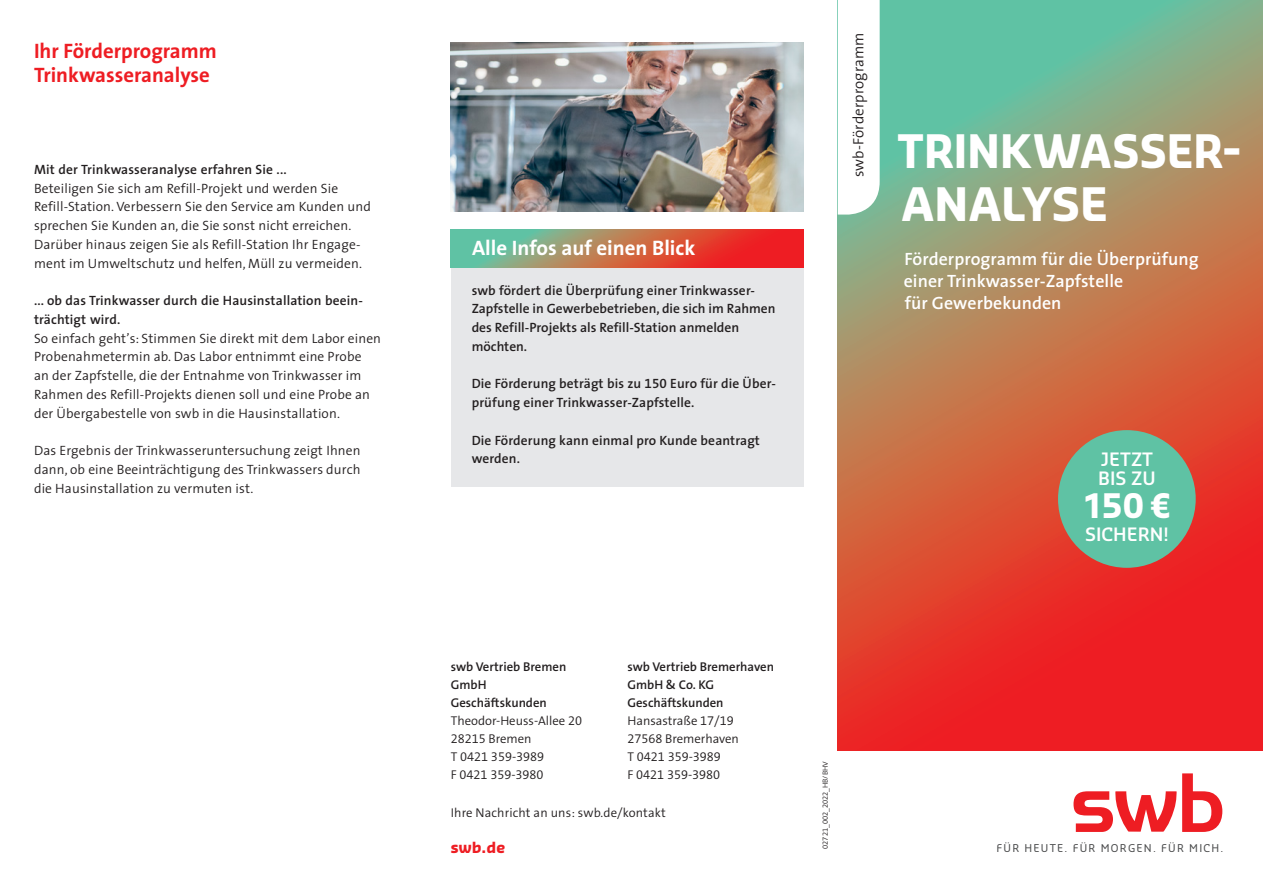
<style>
.page{position:relative;width:1263px;height:893px;background:#fff}
.page>*{position:absolute;margin:0;border:0;box-sizing:border-box;transform-origin:0 0}
.t1{font:700 45px/52.5px "Sansa Pro";letter-spacing:-.01em;color:#fff;scale:.96 1}
.t2{font:700 33px "Sansa Pro";color:#fff}
.t3{font:700 21px/24px "The Sans";color:#ee1d23}
.Head_15_17_5{font:700 21px "The Sans";color:#fff}
.t4{font:600 18px/19.5px "Sansa Pro";color:#fff}
.t5{font:600 17.85px/22.4px "The Sans";letter-spacing:.005em;color:#fff}
.t6{font:300 15px "The Sans";letter-spacing:.01em;color:#231f20}
.Titel_Subline{font:700 15px "Sansa Pro";color:#ee1d23}
.Copy_9_12_5{font:300 13.5px/18.8px "The Sans";letter-spacing:.01em;color:#231f20}
.Copy_9_12_5-2{font:600 13.5px/18.8px "The Sans";letter-spacing:.01em;color:#231f20}
.Copy_fett_9_12_5{font:600 13.5px/18.8px "The Sans";letter-spacing:.01em;color:#231f20}
.Copytext{font:12.75px/18px "The Sans LP4 Se Lig";color:#231f20}
.Copytext-2{font:12.75px/18px "The Sans LP6 Se Bld";color:#231f20}
.t7{font:10.5px "Sansa Pro";letter-spacing:.12em;color:#4b4c4d}
.t8{font:7.5px "The Sans Semi Light Expert";color:#231f20}
.s1{font-family:"The Sans Semi Bold Expert";font-weight:400}
.s2{font-family:"The Sans";font-weight:300}
</style>
<div class="page">
<img style="left:451px;top:43px;width:353px;height:168px">
<svg style="left:838px;top:0;width:425px;height:750px;background:#bd6d52"></svg>
<svg style="left:838px;top:0;width:42px;height:215px"></svg>
<svg style="left:1073px;top:773px;width:149px;height:59px"></svg>
<div style="left:1058px;top:430px;width:138px;height:138px;background:#5fc2a4;border-radius:50%"></div>
<div style="left:451px;top:268px;width:353px;height:218px;background:#e6e7e9"></div>
<svg style="left:451px;top:230px;width:353px;height:38px;background:#b96e55"></svg>
<p class="t3" style="left:34px;top:38px;width:184px">Ihr Förderprogramm<br>Trinkwasseranalyse</p>
<p class="Copy_fett_9_12_5" style="left:34px;top:159px;width:254px">Mit der Trinkwasseranalyse erfahren Sie ...</p>
<p class="Copy_9_12_5" style="left:34px;top:178px;width:338px">Beteiligen Sie sich am Refill-Projekt und werden Sie Refill-Station. Verbessern Sie den Service am Kunden und sprechen Sie Kunden an, die Sie sonst nicht erreichen.<br>Darüber hinaus zeigen Sie als Refill-Station Ihr Engage&shy;ment im Umweltschutz und helfen, Müll zu vermeiden.</p>
<p class="Copy_fett_9_12_5" style="left:34px;top:291px;width:330px">... ob das Trinkwasser durch die Hausinstallation beein&shy;trächtigt wird.</p>
<p class="Copy_9_12_5" style="left:34px;top:328px;width:349px">So einfach geht’s: Stimmen Sie direkt mit dem Labor einen Probenahmetermin ab. Das Labor entnimmt eine Probe<br>an der Zapfstelle, die der Entnahme von Trinkwasser im Rahmen des Refill-Projekts dienen soll und eine Probe an der Übergabestelle von swb in die Hausinstallation.</p>
<p class="Copy_9_12_5" style="left:34px;top:441px;width:328px;text-align:justify">Das Ergebnis der Trinkwasseruntersuchung zeigt Ihnen dann, ob eine Beeinträchtigung des Trinkwassers durch die Hausinstallation zu vermuten ist.</p>
<p class="Head_15_17_5" style="left:472px;top:230px;width:225px">Alle Infos auf einen Blick</p>
<p class="Copy_9_12_5-2" style="left:472px;top:280px;width:305px">swb fördert die Überprüfung einer Trinkwasser-Zapfstelle in Gewerbebetrieben, die sich im Rahmen des Refill-Projekts als Refill-Station anmelden möchten.</p>
<p class="Copy_9_12_5-2" style="left:472px;top:374px;width:306px">Die Förderung beträgt bis zu <span class="s1">150</span> Euro für die Über&shy;prüfung einer Trinkwasser-Zapfstelle.</p>
<p class="Copy_9_12_5-2" style="left:472px;top:430px;width:290px">Die Förderung kann einmal pro Kunde beantragt werden.</p>
<p class="t6" style="left:846px;top:177px;width:146px;rotate:-90deg">swb-Förderprogramm</p>
<p class="t1" style="left:898px;top:124px;width:359px">TRINKWASSER-<br>ANALYSE</p>
<p class="t5" style="left:904px;top:247px;width:297px">Förderprogramm für die Überprüfung einer Trinkwasser-Zapfstelle<br>für Gewerbekunden</p>
<p class="t4" style="left:1098px;top:448px;width:59px">JETZT<br>BIS ZU</p>
<p class="t2" style="left:1083px;top:484px;width:89px">150 €</p>
<p class="t4" style="left:1085px;top:523px;width:85px">SICHERN!</p>
<p class="Copytext-2" style="left:451px;top:658px;width:117px">swb Vertrieb Bremen</p>
<p class="Copytext-2" style="left:451px;top:676px;width:37px">GmbH</p>
<p class="Copytext-2" style="left:451px;top:694px;width:98px">Geschäftskunden</p>
<p class="Copytext" style="left:451px;top:712px;width:133px">Theodor-Heuss-Allee 20</p>
<p class="Copytext" style="left:451px;top:730px;width:82px">28215 Bremen</p>
<p class="Copytext" style="left:451px;top:748px;width:95px">T 0421 359-3989</p>
<p class="Copytext" style="left:451px;top:766px;width:94px">F 0421 359-3980</p>
<p class="Copytext" style="left:451px;top:804px;width:217px">Ihre Nachricht an uns: swb.de/kontakt</p>
<p class="Copytext-2" style="left:627px;top:658px;width:148px">swb Vertrieb Bremerhaven<br>GmbH &amp; Co. KG<br>Geschäftskunden</p>
<p class="Copytext" style="left:627px;top:712px;width:113px">Hansastraße 17/19<br>27568 Bremerhaven<br>T 0421 359-3989<br>F 0421 359-3980</p>
<p class="Titel_Subline" style="left:451px;top:838px;width:56px">swb.de</p>
<p class="t8" style="left:819px;top:849px;width:89px;rotate:-90deg">02721_002_2022_<span class="s2">HB/BHV</span></p>
<p class="t7" style="left:996px;top:841px;width:228px">FÜR HEUTE. FÜR MORGEN. FÜR MICH.</p>
</div>
